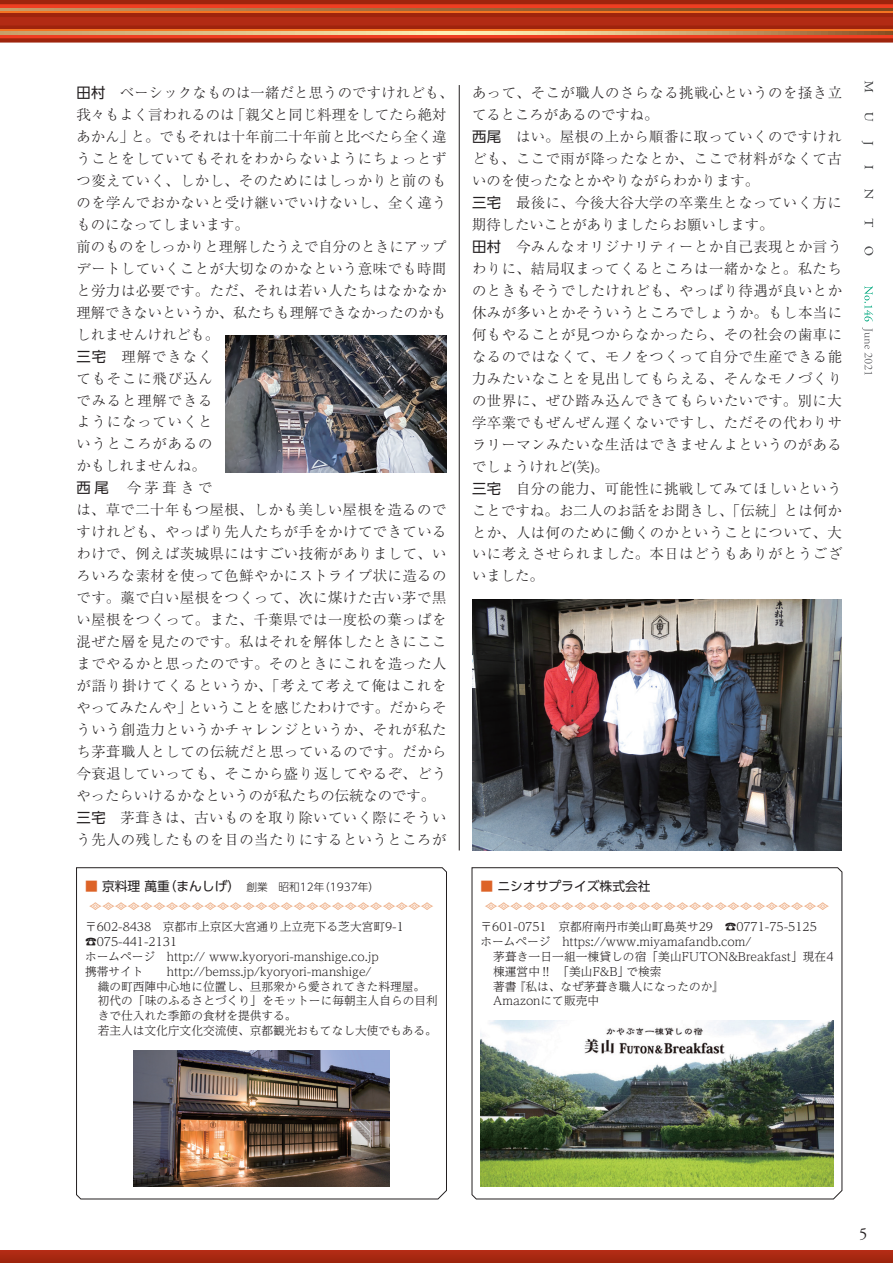
<style>
.page{position:relative;width:893px;height:1263px;background:#fff}
.page>*{position:absolute;margin:0;border:0;box-sizing:border-box;transform-origin:0 0}
.t1{font:16.5px "Adobe Garamond Pro";color:#231f20}
.t2{font:300 14.4px/22px "Ryumin Pr 6 N";letter-spacing:.035em;color:#231f20}
.t3{font:12.75px "MO Kei Style A C";color:#edaa80}
.t4{font:12.75px "UD Shin Go Pr 6 N";color:#231f20}
.t5{font:300 11.7px/14.9px "UD Reimin Pro";color:#231f20}
.t6{font:300 10.65px "UD Shin Go Pr 6 N";color:#231f20}
.s1{font-family:"UD Shin Go Pr 6 N";font-weight:400}
.s2{color:#dd6327}
.s3{font-weight:400;font-size:12.75px;color:#dd6327}
.s4{font-weight:400;font-size:12.75px}
</style>
<div class="page">
<div style="left:0;top:4px;width:893px;height:5px;background:#ef3e22"></div>
<hr style="left:0;top:17px;width:893px;height:4px;background:#b22b14">
<hr style="left:0;top:13px;width:893px;height:4px;background:#9e240d">
<hr style="left:0;top:0;width:893px;height:4px;background:#9e240d">
<hr style="left:0;top:11px;width:893px;height:2px;background:#f47321">
<svg style="left:0;top:9px;width:893px;height:2px;background:#9e693b"></svg>
<svg style="left:0;top:34px;width:893px;height:4px;background:#e95c39"></svg>
<div style="left:0;top:21px;width:893px;height:5px;background:#b22b14"></div>
<svg style="left:0;top:26px;width:893px;height:4px;background:#b33712"></svg>
<div style="left:0;top:38px;width:893px;height:5px;background:#9e240d"></div>
<hr style="left:0;top:30px;width:893px;height:2px;background:#f47321">
<svg style="left:0;top:32px;width:893px;height:2px;background:#d9b781"></svg>
<svg style="left:865px;top:81px;width:8px;height:11px"></svg>
<svg style="left:864px;top:112px;width:9px;height:9px"></svg>
<svg style="left:862px;top:141px;width:11px;height:4px"></svg>
<svg style="left:865px;top:165px;width:8px;height:4px"></svg>
<svg style="left:864px;top:189px;width:9px;height:10px"></svg>
<svg style="left:864px;top:218px;width:9px;height:9px"></svg>
<svg style="left:864px;top:246px;width:9px;height:9px"></svg>
<div style="left:0;top:1250px;width:893px;height:13px;background:#a92811"></div>
<svg style="left:864px;top:286px;width:9px;height:35px"></svg>
<svg style="left:862px;top:327px;width:10px;height:48px"></svg>
<hr style="left:459px;top:85px;width:1px;height:765px;background:#231f20">
<svg style="left:76px;top:867px;width:371px;height:332px"></svg>
<svg style="left:472px;top:867px;width:370px;height:332px"></svg>
<img style="left:480px;top:1020px;width:353px;height:166px">
<img style="left:134px;top:1050px;width:255px;height:136px">
<img style="left:225px;top:336px;width:221px;height:136px">
<img style="left:472px;top:600px;width:370px;height:250px">
<p class="t2" style="left:76px;top:80px;width:379px"><span class="s1">田村</span>　ベーシックなものは一緒だと思うのですけれども、我々もよく言われるのは「親父と同じ料理をしてたら絶対あかん」と。でもそれは十年前二十年前と比べたら全く違うことをしていてもそれをわからないようにちょっとずつ変えていく、しかし、そのためにはしっかりと前のものを学んでおかないと受け継いでいけないし、全く違うものになってしまいます。<br>前のものをしっかりと理解したうえで自分のときにアップデートしていくことが大切なのかなという意味でも時間と労力は必要です。ただ、それは若い人たちはなかなか理解できないというか、私たちも理解できなかったのかもしれませんけれども。<br><span class="s1">三宅</span>　理解できなく<br>てもそこに飛び込ん<br>でみると理解できる<br>ようになっていくと<br>いうところがあるの<br>かもしれませんね。<br><span class="s1">西尾</span>　今茅葺きで<br>は、草で二十年もつ屋根、しかも美しい屋根を造るのですけれども、やっぱり先人たちが手をかけてできているわけで、例えば茨城県にはすごい技術がありまして、いろいろな素材を使って色鮮やかにストライプ状に造るのです。藁で白い屋根をつくって、次に煤けた古い茅で黒い屋根をつくって。また、千葉県では一度松の葉っぱを混ぜた層を見たのです。私はそれを解体したときにここまでやるかと思ったのです。そのときにこれを造った人が語り掛けてくるというか、「考えて考えて俺はこれをやってみたんや」ということを感じたわけです。だからそういう創造力というかチャレンジというか、それが私たち茅葺職人としての伝統だと思っているのです。だから今衰退していっても、そこから盛り返してやるぞ、どうやったらいけるかなというのが私たちの伝統なのです。<br><span class="s1">三宅</span>　茅葺きは、古いものを取り除いていく際にそういう先人の残したものを目の当たりにするというところが</p>
<p class="t2" style="left:472px;top:80px;width:371px">あって、そこが職人のさらなる挑戦心というのを掻き立てるところがあるのですね。<br><span class="s1">西尾</span>　はい。屋根の上から順番に取っていくのですけれども、ここで雨が降ったなとか、ここで材料がなくて古いのを使ったなとかやりながらわかります。<br><span class="s1">三宅</span>　最後に、今後大谷大学の卒業生となっていく方に期待したいことがありましたらお願いします。<br><span class="s1">田村</span>　今みんなオリジナリティーとか自己表現とか言うわりに、結局収まってくるところは一緒かなと。私たちのときもそうでしたけれども、やっぱり待遇が良いとか休みが多いとかそういうところでしょうか。もし本当に何もやることが見つからなかったら、その社会の歯車になるのではなくて、モノをつくって自分で生産できる能力みたいなことを見出してもらえる、そんなモノづくりの世界に、ぜひ踏み込んできてもらいたいです。別に大学卒業でもぜんぜん遅くないですし、ただその代わりサラリーマンみたいな生活はできませんよというのがあるでしょうけれど(笑)。<br><span class="s1">三宅</span>　自分の能力、可能性に挑戦してみてほしいということですね。お二人のお話をお聞きし、「伝統」とは何かとか、人は何のために働くのかということについて、大いに考えさせられました。本日はどうもありがとうございました。</p>
<p class="t4" style="left:480px;top:876px;width:184px"><span class="s2">■</span> ニシオサプライズ株式会社　</p>
<p class="t3" style="left:485px;top:896px;width:346px">•••••••••••••••••••••••••••</p>
<p class="t5" style="left:480px;top:919px;width:338px">〒601-0751　京都府南丹市美山町島英サ29　☎0771-75-5125ホームページ　https://www.miyamafandb.com/</p>
<p class="t5" style="left:493px;top:948px;width:342px">茅葺き一日一組一棟貸しの宿「美山FUTON&amp;Breakfast」現在4棟運営中‼　「美山F&amp;B」で検索<br>著書『私は、なぜ茅葺き職人になったのか』<br>Amazonにて販売中</p>
<p class="t6" style="left:85px;top:878px;width:296px"><span class="s3">■</span> <span class="s4">京料理 萬重（まんしげ）　</span>創業　昭和12年（1937年）</p>
<p class="t3" style="left:89px;top:896px;width:346px">•••••••••••••••••••••••••••</p>
<p class="t5" style="left:85px;top:919px;width:320px">〒602-8438　京都市上京区大宮通り上立売下る芝大宮町9-1 ☎075-441-2131<br>ホームページ　http:// www.kyoryori-manshige.co.jp<br>携帯サイト　 http://bemss.jp/kyoryori-manshige/</p>
<p class="t5" style="left:98px;top:978px;width:342px">織の町西陣中心地に位置し、旦那衆から愛されてきた料理屋。初代の「味のふるさとづくり」をモットーに毎朝主人自らの目利きで仕入れた季節の食材を提供する。<br>若主人は文化庁文化交流使、京都観光おもてなし大使でもある。</p>
<p class="t1" style="left:859px;top:1223px;width:10px">5</p>
</div>
